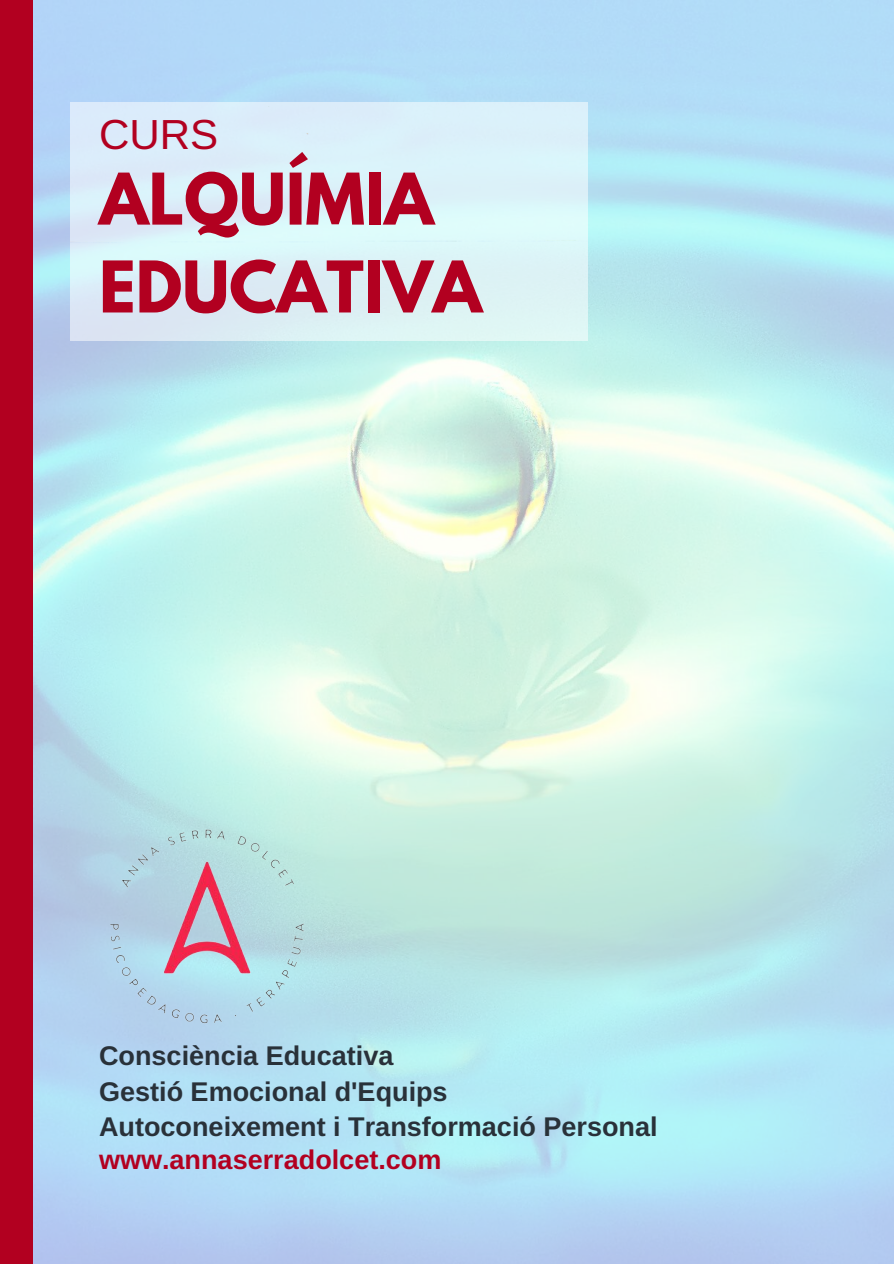
<style>
.page{position:relative;width:894px;height:1264px;background:#fff}
.page>*{position:absolute;margin:0;border:0;box-sizing:border-box;transform-origin:0 0}
.t1{font:700 63px/87.8px "League Spartan";color:#b20020}
.t2{font:42px "Arimo";color:#b20020}
.t3{font:700 27px/35.4px "Arimo";color:#293139}
.t4{font:700 27px "Arimo";color:#b20020}
</style>
<div class="page">
<img style="left:32px;top:0;width:861px;height:1263px">
<div style="left:0;top:0;width:32px;height:1263px;background:#b20020"></div>
<img style="left:70px;top:102px;width:517px;height:238px">
<img style="left:89px;top:815px;width:236px;height:225px">
<h2 class="t2" style="left:99px;top:111px;width:121px">CURS</h2>
<h1 class="t1" style="left:99px;top:163px;width:384px">ALQUÍMIA<br>EDUCATIVA</h1>
<p class="t3" style="left:99px;top:1038px;width:560px">Consciència Educativa<br>Gestió Emocional d'Equips<br>Autoconeixement i Transformació Personal</p>
<p class="t4" style="left:99px;top:1144px;width:344px">www.annaserradolcet.com</p>
</div>
